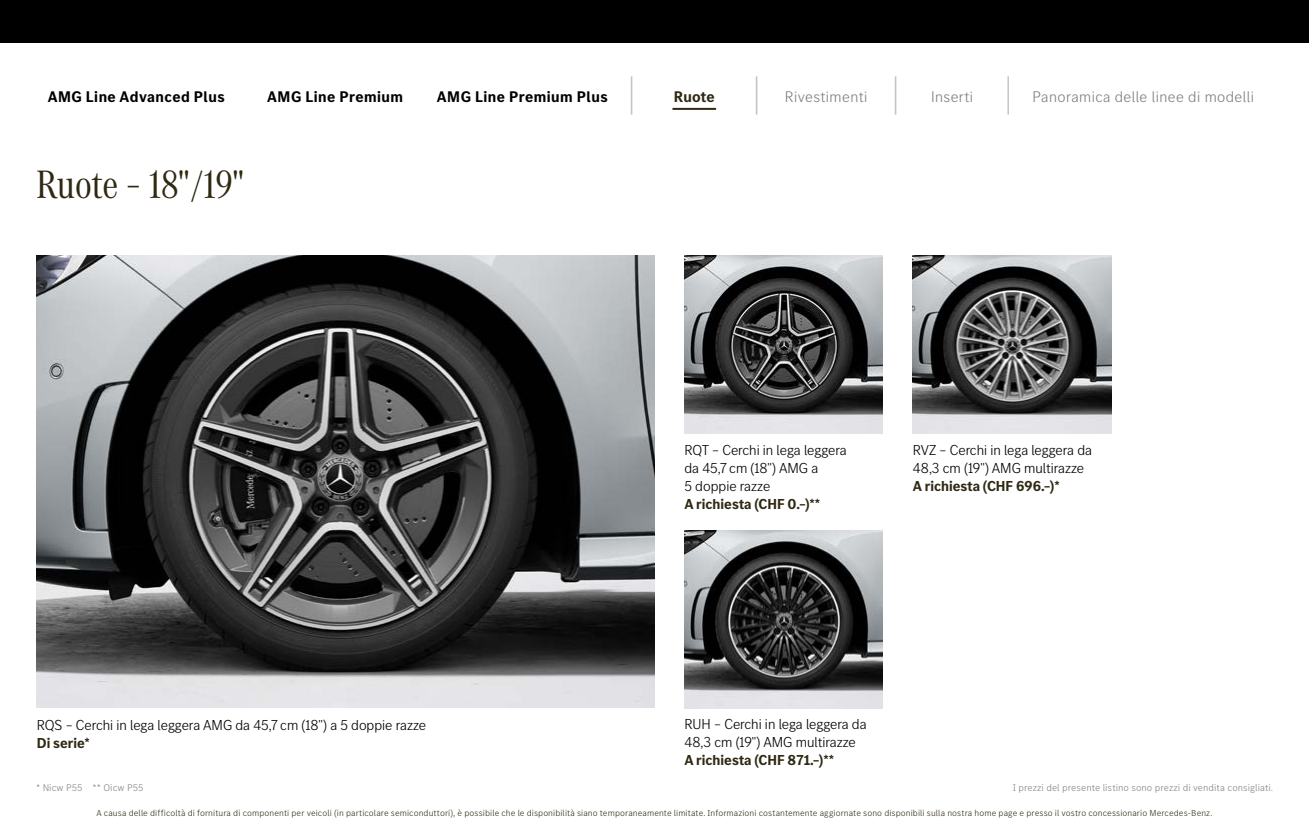
<style>
.page{position:relative;width:1309px;height:820px;background:#fff}
.page>*{position:absolute;margin:0;border:0;box-sizing:border-box;transform-origin:0 0}
.t1{font:300 45.6px "MB Corpo S Title";color:#bdbcb8;scale:.53 1}
.t2{font:41px "MB Corpo A Title Cond";color:#2f2912}
.t3{font:700 16px "MB Corpo S Title";letter-spacing:.03em;color:#000}
.t4{font:300 16px "MB Corpo S Title";letter-spacing:.03em;color:#808080}
.t5{font:700 16px "MB Corpo S Title";letter-spacing:.005em;color:#2f2912}
.t6{font:300 15px/18px "MB Corpo S Title";color:#000}
.t7{font:700 15px "MB Corpo S Title";color:#2f2912}
.t8{font:300 10px "MB Corpo S Text";letter-spacing:.005em;color:#808080}
.t9{font:300 9px "MB Corpo S Text";letter-spacing:.01em;color:#2f2912}
</style>
<div class="page">
<div style="left:0;top:0;width:1309px;height:42px;background:#000"></div>
<hr style="left:673px;top:108px;width:43px;height:2px;background:#2f2912">
<img style="left:684px;top:255px;width:199px;height:179px">
<img style="left:36px;top:255px;width:618px;height:452px">
<img style="left:684px;top:530px;width:199px;height:179px">
<img style="left:913px;top:255px;width:198px;height:179px">
<h3 class="t3" style="left:48px;top:86px;width:179px">AMG Line Advanced Plus</h3>
<h3 class="t3" style="left:267px;top:86px;width:137px">AMG Line Premium</h3>
<h3 class="t3" style="left:437px;top:86px;width:172px">AMG Line Premium Plus</h3>
<h2 class="t2" style="left:36px;top:157px;width:210px">Ruote – 18"/19"</h2>
<h1 class="t1" style="left:629px;top:66px;width:11px">|</h1>
<h3 class="t5" style="left:674px;top:86px;width:42px">Ruote</h3>
<h1 class="t1" style="left:754px;top:66px;width:11px">|</h1>
<h3 class="t4" style="left:785px;top:87px;width:84px">Rivestimenti</h3>
<h1 class="t1" style="left:893px;top:66px;width:11px">|</h1>
<h3 class="t4" style="left:931px;top:87px;width:44px">Inserti</h3>
<h1 class="t1" style="left:1006px;top:66px;width:11px">|</h1>
<h3 class="t4" style="left:1033px;top:87px;width:223px">Panoramica delle linee di modelli</h3>
<h3 class="t6" style="left:684px;top:440px;width:164px">RQT – Cerchi in lega leggera da 45,7 cm (18") AMG a<br>5 doppie razze</h3>
<h3 class="t7" style="left:684px;top:494px;width:137px">A richiesta (CHF 0.–)**</h3>
<h3 class="t6" style="left:913px;top:440px;width:181px">RVZ – Cerchi in lega leggera da<br>48,3 cm (19") AMG multirazze</h3>
<h3 class="t7" style="left:913px;top:476px;width:148px">A richiesta (CHF 696.–)*</h3>
<h3 class="t6" style="left:684px;top:714px;width:184px">RUH – Cerchi in lega leggera da<br>48,3 cm (19") AMG multirazze</h3>
<h3 class="t7" style="left:684px;top:750px;width:151px">A richiesta (CHF 871.–)**</h3>
<h3 class="t6" style="left:37px;top:715px;width:391px">RQS – Cerchi in lega leggera AMG da 45,7 cm (18") a 5 doppie razze</h3>
<h3 class="t7" style="left:37px;top:733px;width:55px">Di serie*</h3>
<p class="t8" style="left:36px;top:781px;width:109px">* Nicw P55 ** Oicw P55</p>
<p class="t8" style="left:1013px;top:781px;width:262px">I prezzi del presente listino sono prezzi di vendita consigliati.</p>
<p class="t9" style="left:96px;top:807px;width:1117px">A causa delle difficoltà di fornitura di componenti per veicoli (in particolare semiconduttori), è possibile che le disponibilità siano temporaneamente limitate. Informazioni costantemente aggiornate sono disponibili sulla nostra home page e presso il vostro concessionario Mercedes-Benz.</p>
</div>
